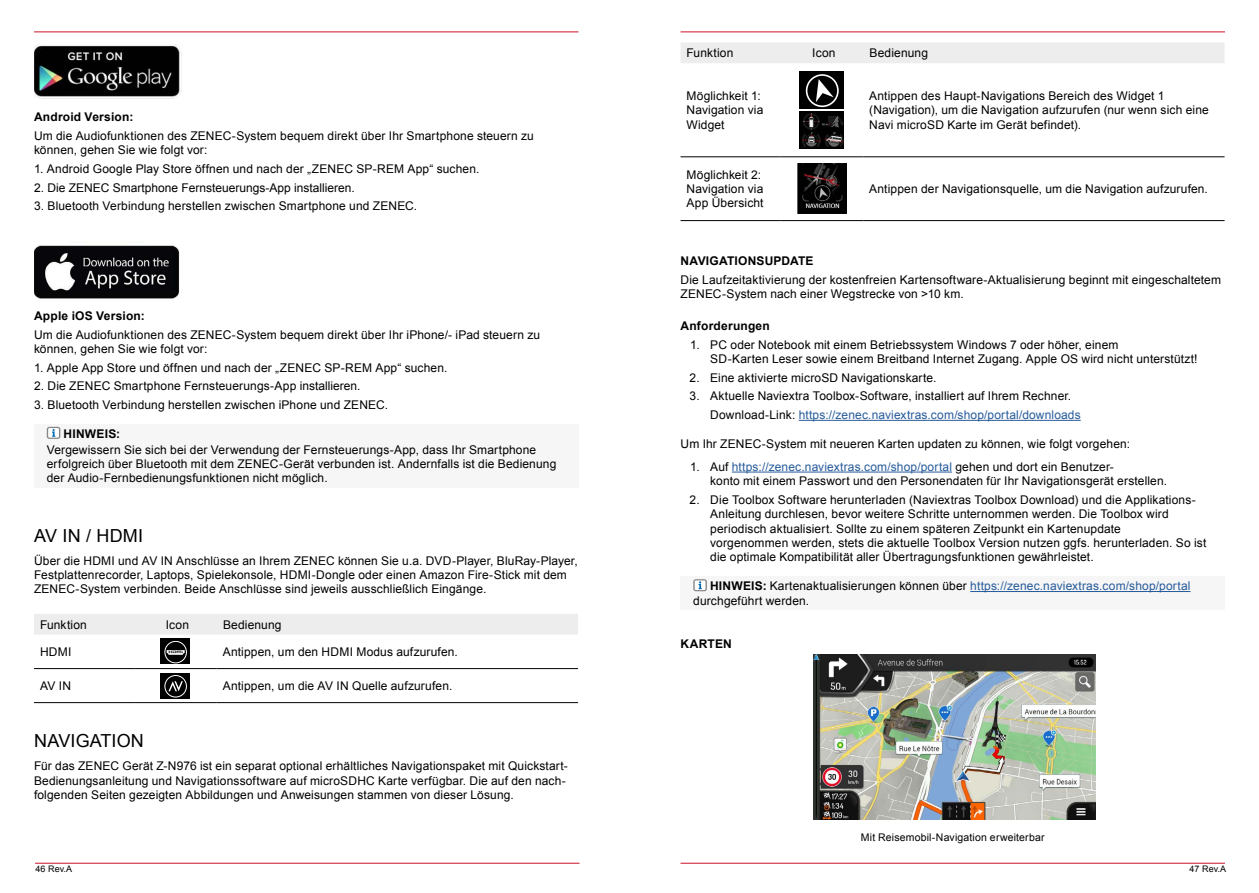
<style>
.page{position:relative;width:1259px;height:893px;background:#fff}
.page>*{position:absolute;margin:0;border:0;box-sizing:border-box;transform-origin:0 0}
.t1{font:18px "Arial";letter-spacing:.01em;color:#000}
.t2{font:12px/14.4px "Arial";letter-spacing:.01em;color:#000}
.t3{font:700 12px "Arial";letter-spacing:.015em;color:#000}
.t4{font:10.5px "Arial";letter-spacing:.015em;color:#000}
.t5{font:9px "Arial";color:#000}
.s1{color:#275b9b}
.s2{font-weight:700}
</style>
<div class="page">
<hr style="left:34px;top:32px;width:544px;height:1px;background:#cd1228">
<hr style="left:680px;top:32px;width:545px;height:1px;background:#cd1228">
<hr style="left:35px;top:863px;width:544px;height:1px;background:#cd1228">
<hr style="left:680px;top:863px;width:545px;height:1px;background:#cd1228">
<div style="left:34px;top:424px;width:544px;height:19px;background:#f6f6f6"></div>
<div style="left:34px;top:440px;width:544px;height:47px;background:#f6f6f6"></div>
<img style="left:34px;top:44px;width:147px;height:55px">
<img style="left:34px;top:245px;width:146px;height:54px">
<div style="left:47px;top:427px;width:13px;height:12px;background:#878787;border-radius:3px"></div>
<div style="left:48px;top:428px;width:11px;height:10px;background:#fff"></div>
<svg style="left:52px;top:429px;width:3px;height:8px"></svg>
<div style="left:34px;top:614px;width:544px;height:21px;background:#ededed"></div>
<hr style="left:34px;top:668px;width:100px;height:1px;background:#000">
<hr style="left:134px;top:668px;width:83px;height:1px;background:#000">
<hr style="left:217px;top:668px;width:361px;height:1px;background:#000">
<hr style="left:217px;top:702px;width:361px;height:1px;background:#000">
<div style="left:160px;top:639px;width:30px;height:25px;background:#000"></div>
<div style="left:165px;top:641px;width:22px;height:22px;border:1px solid #fff;border-radius:50%"></div>
<svg style="left:167px;top:650px;width:18px;height:5px"></svg>
<svg style="left:34px;top:669px;width:183px;height:34px"></svg>
<hr style="left:798px;top:420px;width:282px;height:1px;background:#275b9b">
<hr style="left:732px;top:472px;width:220px;height:1px;background:#275b9b">
<div style="left:680px;top:576px;width:545px;height:34px;background:#f6f6f6"></div>
<hr style="left:970px;top:591px;width:220px;height:1px;background:#275b9b">
<div style="left:681px;top:43px;width:543px;height:20px;background:#ededed"></div>
<hr style="left:680px;top:157px;width:100px;height:1px;background:#000">
<hr style="left:780px;top:157px;width:83px;height:1px;background:#000">
<hr style="left:863px;top:157px;width:361px;height:1px;background:#000">
<hr style="left:680px;top:220px;width:100px;height:1px;background:#000">
<hr style="left:780px;top:220px;width:83px;height:1px;background:#000">
<hr style="left:863px;top:220px;width:361px;height:1px;background:#000">
<div style="left:799px;top:71px;width:45px;height:38px;background:#000"></div>
<svg style="left:806px;top:74px;width:32px;height:33px"></svg>
<div style="left:799px;top:111px;width:45px;height:38px;background:#000"></div>
<img style="left:801px;top:113px;width:42px;height:35px">
<img style="left:797px;top:164px;width:49px;height:50px">
<svg style="left:693px;top:579px;width:14px;height:12px"></svg>
<div style="left:694px;top:580px;width:11px;height:10px;background:#fff"></div>
<svg style="left:698px;top:581px;width:4px;height:8px"></svg>
<img style="left:813px;top:654px;width:282px;height:166px">
<p class="t3" style="left:34px;top:109px;width:101px">Android Version:</p>
<p class="t2" style="left:34px;top:129px;width:501px">Um die Audiofunktionen des ZENEC-System bequem direkt über Ihr Smartphone steuern zu können, gehen Sie wie folgt vor:</p>
<p class="t2" style="left:34px;top:162px;width:447px">1. Android Google Play Store öffnen und nach der „ZENEC SP-REM App“ suchen.</p>
<p class="t2" style="left:34px;top:180px;width:322px">2. Die ZENEC Smartphone Fernsteuerungs-App installieren.</p>
<p class="t2" style="left:34px;top:199px;width:385px">3. Bluetooth Verbindung herstellen zwischen Smartphone und ZENEC.</p>
<p class="t3" style="left:34px;top:308px;width:112px">Apple iOS Version:</p>
<p class="t2" style="left:34px;top:327px;width:507px">Um die Audiofunktionen des ZENEC-System bequem direkt über Ihr iPhone/- iPad steuern zu können, gehen Sie wie folgt vor:</p>
<p class="t2" style="left:34px;top:360px;width:415px">1. Apple App Store und öffnen und nach der „ZENEC SP-REM App“ suchen.</p>
<p class="t2" style="left:34px;top:379px;width:328px">2. Die ZENEC Smartphone Fernsteuerungs-App installieren.</p>
<p class="t2" style="left:34px;top:398px;width:356px">3. Bluetooth Verbindung herstellen zwischen iPhone und ZENEC.</p>
<p class="t3" style="left:64px;top:426px;width:58px">HINWEIS:</p>
<p class="t2" style="left:47px;top:442px;width:511px">Vergewissern Sie sich bei der Verwendung der Fernsteuerungs-App, dass Ihr Smartphone erfolgreich über Bluetooth mit dem ZENEC-Gerät verbunden ist. Andernfalls ist die Bedienung der Audio-Fernbedienungsfunktionen nicht möglich.</p>
<h1 class="t1" style="left:34px;top:524px;width:111px">AV IN / HDMI</h1>
<p class="t2" style="left:34px;top:553px;width:545px">Über die HDMI und AV IN Anschlüsse an Ihrem ZENEC können Sie u.a. DVD-Player, BluRay-Player,<br>Festplattenrecorder, Laptops, Spielekonsole, HDMI-Dongle oder einen Amazon Fire-Stick mit dem<br>ZENEC-System verbinden. Beide Anschlüsse sind jeweils ausschließlich Eingänge.</p>
<p class="t2" style="left:40px;top:617px;width:48px">Funktion</p>
<p class="t2" style="left:166px;top:617px;width:25px">Icon</p>
<p class="t2" style="left:223px;top:617px;width:60px">Bedienung</p>
<p class="t2" style="left:40px;top:645px;width:33px">HDMI</p>
<p class="t2" style="left:223px;top:645px;width:237px">Antippen, um den HDMI Modus aufzurufen.</p>
<p class="t2" style="left:40px;top:679px;width:33px">AV IN</p>
<p class="t2" style="left:223px;top:679px;width:231px">Antippen, um die AV IN Quelle aufzurufen.</p>
<h1 class="t1" style="left:34px;top:729px;width:111px">NAVIGATION</h1>
<p class="t2" style="left:34px;top:759px;width:535px">Für das ZENEC Gerät Z-N976 ist ein separat optional erhältliches Navigationspaket mit Quickstart-<br>Bedienungsanleitung und Navigationssoftware auf microSDHC Karte verfügbar. Die auf den nach&shy;folgenden Seiten gezeigten Abbildungen und Anweisungen stammen von dieser Lösung.</p>
<p class="t2" style="left:686px;top:46px;width:48px">Funktion</p>
<p class="t2" style="left:812px;top:46px;width:25px">Icon</p>
<p class="t2" style="left:869px;top:46px;width:60px">Bedienung</p>
<p class="t2" style="left:686px;top:89px;width:78px">Möglichkeit 1:<br>Navigation via<br>Widget</p>
<p class="t2" style="left:869px;top:89px;width:341px">Antippen des Haupt-Navigations Bereich des Widget 1 (Navigation), um die Navigation aufzurufen (nur wenn sich eine<br>Navi microSD Karte im Gerät befindet).</p>
<p class="t2" style="left:686px;top:167px;width:79px">Möglichkeit 2:<br>Navigation via<br>App Übersicht</p>
<p class="t2" style="left:869px;top:182px;width:340px">Antippen der Navigationsquelle, um die Navigation aufzurufen.</p>
<p class="t3" style="left:680px;top:253px;width:135px">NAVIGATIONSUPDATE</p>
<p class="t2" style="left:680px;top:272px;width:542px">Die Laufzeitaktivierung der kostenfreien Kartensoftware-Aktualisierung beginnt mit eingeschaltetem<br>ZENEC-System nach einer Wegstrecke von &gt;10 km.</p>
<p class="t3" style="left:680px;top:318px;width:91px">Anforderungen</p>
<p class="t2" style="left:710px;top:337px;width:489px;text-indent:-20px">1. PC oder Notebook mit einem Betriebssystem Windows 7 oder höher, einem<br>SD-Karten Leser sowie einem Breitband Internet Zugang. Apple OS wird nicht unterstützt!</p>
<p class="t2" style="left:689px;top:370px;width:249px">2. Eine aktivierte microSD Navigationskarte.</p>
<p class="t2" style="left:710px;top:387px;width:372px;line-height:18.6px;text-indent:-21px">3. Aktuelle Naviextra Toolbox-Software, installiert auf Ihrem Rechner.<br>Download-Link: <span class="s1">https://zenec.naviextras.com/shop/portal/downloads</span></p>
<p class="t2" style="left:680px;top:437px;width:451px">Um Ihr ZENEC-System mit neueren Karten updaten zu können, wie folgt vorgehen:</p>
<p class="t2" style="left:710px;top:459px;width:458px;text-indent:-20px">1. Auf <span class="s1">https://zenec.naviextras.com/shop/portal</span> gehen und dort ein Benutzer-<br>konto mit einem Passwort und den Personendaten für Ihr Navigationsgerät erstellen.</p>
<p class="t2" style="left:710px;top:492px;width:497px;text-indent:-21px">2. Die Toolbox Software herunterladen (Naviextras Toolbox Download) und die Applikations-Anleitung durchlesen, bevor weitere Schritte unternommen werden. Die Toolbox wird periodisch aktualisiert. Sollte zu einem späteren Zeitpunkt ein Kartenupdate<br>vorgenommen werden, stets die aktuelle Toolbox Version nutzen ggfs. herunterladen. So ist die optimale Kompatibilität aller Übertragungsfunktionen gewährleistet.</p>
<p class="t2" style="left:693px;top:579px;width:499px;text-indent:17px"><span class="s2">HINWEIS:</span> Kartenaktualisierungen können über <span class="s1">https://zenec.naviextras.com/shop/portal </span>durchgeführt werden.</p>
<p class="t3" style="left:680px;top:636px;width:53px">KARTEN</p>
<p class="t4" style="left:861px;top:830px;width:185px">Mit Reisemobil-Navigation erweiterbar</p>
<p class="t5" style="left:36px;top:863px;width:38px">46 Rev.A</p>
<p class="t5" style="left:1189px;top:863px;width:38px">47 Rev.A</p>
</div>
